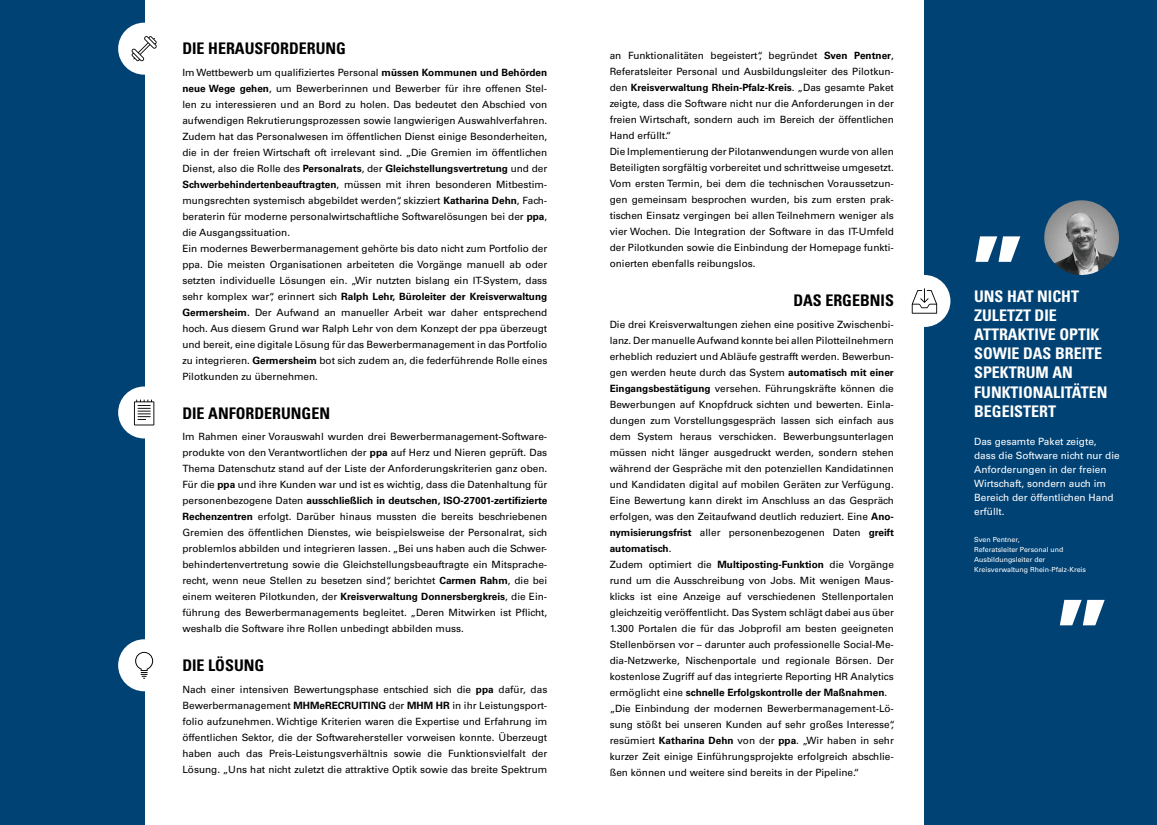
<style>
.page{position:relative;width:1157px;height:825px;background:#fff}
.page>*{position:absolute;margin:0;border:0;box-sizing:border-box;transform-origin:0 0}
.t1{font:700 condensed 16px/19.2px "Univers LT Std";color:#fff}
.t2{font:700 condensed 16px "Univers LT Std";color:#000}
.t3{font:10px/16px "Univers LT Std";color:#000}
.t4{font:10px/14px "Univers LT Std";color:#fff}
.t5{font:7px/10px "Univers LT Std";color:#fff}
.s1{font-weight:700}
</style>
<div class="page">
<div style="left:0;top:0;width:144px;height:825px;background:#004274"></div>
<div style="left:924px;top:0;width:233px;height:825px;background:#004274"></div>
<svg style="left:975px;top:236px;width:45px;height:26px"></svg>
<svg style="left:1060px;top:600px;width:44px;height:25px"></svg>
<div style="left:118px;top:23px;width:52px;height:52px;background:#fff;border-radius:50%"></div>
<svg style="left:132px;top:36px;width:25px;height:25px"></svg>
<div style="left:898px;top:275px;width:52px;height:52px;background:#fff;border-radius:50%"></div>
<svg style="left:911px;top:288px;width:26px;height:26px"></svg>
<div style="left:118px;top:639px;width:52px;height:52px;background:#fff;border-radius:50%"></div>
<svg style="left:135px;top:652px;width:18px;height:27px"></svg>
<div style="left:118px;top:386px;width:52px;height:52px;background:#fff;border-radius:50%"></div>
<svg style="left:134px;top:399px;width:20px;height:26px"></svg>
<img style="left:1044px;top:200px;width:75px;height:75px;border-radius:37px">
<h1 class="t2" style="left:182px;top:39px;width:165px">DIE HERAUSFORDERUNG</h1>
<p class="t3" style="left:182px;top:64px;width:366px">Im Wettbewerb um qualifiziertes Personal <span class="s1">müssen Kommunen und Behörden neue Wege gehen</span>, um Bewerberinnen und Bewerber für ihre offenen Stel&shy;len zu interessieren und an Bord zu holen. Das bedeutet den Abschied von aufwendigen Rekrutierungsprozessen sowie langwierigen Auswahlverfahren.<br>Zudem hat das Personalwesen im öffentlichen Dienst einige Besonderheiten, die in der freien Wirtschaft oft irrelevant sind. „Die Gremien im öffentlichen Dienst, also die Rolle des <span class="s1">Personalrats</span>, der <span class="s1">Gleichstellungsvertretung</span> und der <span class="s1">Schwerbehindertenbeauftragten</span>, müssen mit ihren besonderen Mitbestim&shy;mungsrechten systemisch abgebildet werden“, skizziert <span class="s1">Katharina Dehn</span>, Fach&shy;beraterin für moderne personalwirtschaftliche Softwarelösungen bei der <span class="s1">ppa</span>, die Ausgangssituation.<br>Ein modernes Bewerbermanagement gehörte bis dato nicht zum Portfolio der ppa. Die meisten Organisationen arbeiteten die Vorgänge manuell ab oder setzten individuelle Lösungen ein. „Wir nutzten bislang ein IT-System, dass sehr komplex war“, erinnert sich <span class="s1">Ralph Lehr, Büroleiter der Kreisverwaltung Germersheim.</span> Der Aufwand an manueller Arbeit war daher entsprechend hoch. Aus diesem Grund war Ralph Lehr von dem Konzept der ppa überzeugt und bereit, eine digitale Lösung für das Bewerbermanagement in das Portfolio zu integrieren. <span class="s1">Germersheim</span> bot sich zudem an, die federführende Rolle eines Pilotkunden zu übernehmen.</p>
<h1 class="t2" style="left:182px;top:403px;width:149px">DIE ANFORDERUNGEN</h1>
<p class="t3" style="left:182px;top:429px;width:366px;text-align:justify">Im Rahmen einer Vorauswahl wurden drei Bewerbermanagement-Software&shy;produkte von den Verantwortlichen der <span class="s1">ppa</span> auf Herz und Nieren geprüft. Das Thema Datenschutz stand auf der Liste der Anforderungskriterien ganz oben.<br>Für die <span class="s1">ppa</span> und ihre Kunden war und ist es wichtig, dass die Datenhaltung für personenbezogene Daten <span class="s1">ausschließlich in deutschen, ISO-27001-zertifizierte Rechenzentren</span> erfolgt. Darüber hinaus mussten die bereits beschriebenen Gremien des öffentlichen Dienstes, wie beispielsweise der Personalrat, sich problemlos abbilden und integrieren lassen. „Bei uns haben auch die Schwer&shy;behindertenvertretung sowie die Gleichstellungsbeauftragte ein Mitsprache&shy;recht, wenn neue Stellen zu besetzen sind“, berichtet <span class="s1">Carmen Rahm</span>, die bei einem weiteren Pilotkunden, der <span class="s1">Kreisverwaltung Donnersbergkreis</span>, die Ein&shy;führung des Bewerbermanagements begleitet. „Deren Mitwirken ist Pflicht, weshalb die Software ihre Rollen unbedingt abbilden muss.</p>
<h1 class="t2" style="left:182px;top:655px;width:83px">DIE LÖSUNG</h1>
<p class="t3" style="left:182px;top:681px;width:366px;text-align:justify">Nach einer intensiven Bewertungsphase entschied sich die <span class="s1">ppa</span> dafür, das Bewerbermanagement <span class="s1">MHMeRECRUITING</span> der <span class="s1">MHM HR</span> in ihr Leistungsport&shy;folio aufzunehmen. Wichtige Kriterien waren die Expertise und Erfahrung im öffentlichen Sektor, die der Softwarehersteller vorweisen konnte. Überzeugt haben auch das Preis-Leistungsverhältnis sowie die Funktionsvielfalt der Lösung. „Uns hat nicht zuletzt die attraktive Optik sowie das breite Spektrum</p>
<p class="t3" style="left:609px;top:48px;width:286px">an Funktionalitäten begeistert“, begründet <span class="s1">Sven Pentner</span>, Referatsleiter Personal und Ausbildungsleiter des Pilotkun&shy;den <span class="s1">Kreisverwaltung Rhein-Pfalz-Kreis</span>. „Das gesamte Paket zeigte, dass die Software nicht nur die Anforderungen in der freien Wirtschaft, sondern auch im Bereich der öffentlichen Hand erfüllt.“<br>Die Implementierung der Pilotanwendungen wurde von allen Beteiligten sorgfältig vorbereitet und schrittweise umgesetzt.<br>Vom ersten Termin, bei dem die technischen Voraussetzun&shy;gen gemeinsam besprochen wurden, bis zum ersten prak&shy;tischen Einsatz vergingen bei allen Teilnehmern weniger als vier Wochen. Die Integration der Software in das IT-Umfeld der Pilotkunden sowie die Einbindung der Homepage funkti&shy;onierten ebenfalls reibungslos.</p>
<h1 class="t2" style="left:793px;top:291px;width:102px">DAS ERGEBNIS</h1>
<p class="t3" style="left:609px;top:316px;width:287px">Die drei Kreisverwaltungen ziehen eine positive Zwischenbi&shy;lanz. Der manuelle Aufwand konnte bei allen Pilotteilnehmern erheblich reduziert und Abläufe gestrafft werden. Bewerbun&shy;gen werden heute durch das System <span class="s1">automatisch mit einer Eingangsbestätigung</span> versehen. Führungskräfte können die Bewerbungen auf Knopfdruck sichten und bewerten. Einla&shy;dungen zum Vorstellungsgespräch lassen sich einfach aus dem System heraus verschicken. Bewerbungsunterlagen müssen nicht länger ausgedruckt werden, sondern stehen während der Gespräche mit den potenziellen Kandidatinnen und Kandidaten digital auf mobilen Geräten zur Verfügung.<br>Eine Bewertung kann direkt im Anschluss an das Gespräch erfolgen, was den Zeitaufwand deutlich reduziert. Eine <span class="s1">Ano&shy;nymisierungsfrist</span> aller personenbezogenen Daten <span class="s1">greift automatisch</span>.<br>Zudem optimiert die <span class="s1">Multiposting-Funktion</span> die Vorgänge rund um die Ausschreibung von Jobs. Mit wenigen Maus&shy;klicks ist eine Anzeige auf verschiedenen Stellenportalen gleichzeitig veröffentlicht. Das System schlägt dabei aus über 1.300 Portalen die für das Jobprofil am besten geeigneten Stellenbörsen vor – darunter auch professionelle Social-Me&shy;dia-Netzwerke, Nischenportale und regionale Börsen. Der kostenlose Zugriff auf das integrierte Reporting HR Analytics ermöglicht eine <span class="s1">schnelle Erfolgskontrolle der Maßnahmen</span>. „Die Einbindung der modernen Bewerbermanagement-Lö&shy;sung stößt bei unseren Kunden auf sehr großes Interesse“, resümiert <span class="s1">Katharina Dehn</span> von der <span class="s1">ppa</span>. „Wir haben in sehr kurzer Zeit einige Einführungsprojekte erfolgreich abschlie&shy;ßen können und weitere sind bereits in der Pipeline.“</p>
<h1 class="t1" style="left:974px;top:286px;width:135px">UNS HAT NICHT<br>ZULETZT DIE<br>ATTRAKTIVE OPTIK<br>SOWIE DAS BREITE<br>SPEKTRUM AN<br>FUNKTIONALITÄTEN<br>BEGEISTERT</h1>
<p class="t4" style="left:974px;top:435px;width:147px">Das gesamte Paket zeigte, dass die Software nicht nur die<br>Anforderungen in der freien<br>Wirtschaft, sondern auch im<br>Bereich der öffentlichen Hand erfüllt.</p>
<p class="t5" style="left:974px;top:535px;width:113px">Sven Pentner,<br>Referatsleiter Personal und<br>Ausbildungsleiter der<br>Kreisverwaltung Rhein-Pfalz-Kreis</p>
</div>
